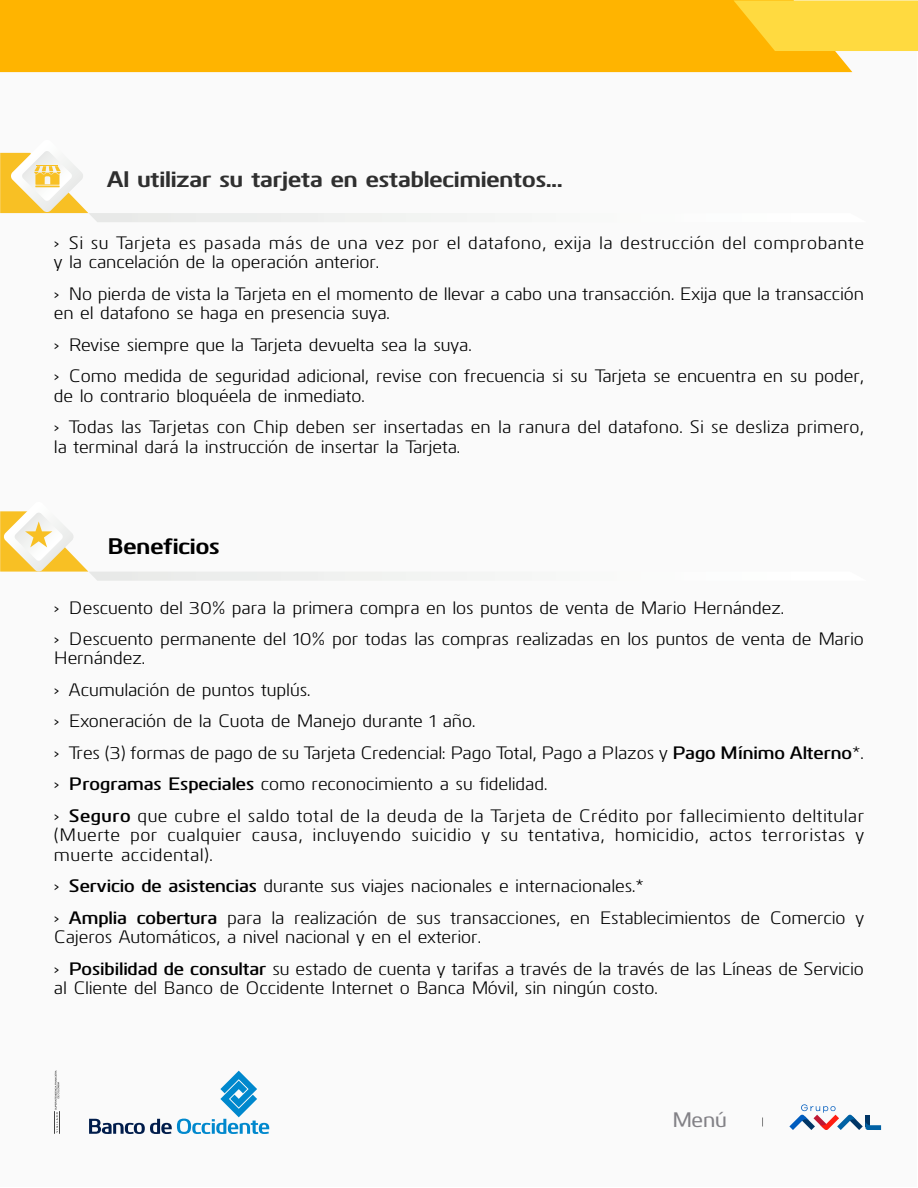
<style>
.page{position:relative;width:918px;height:1188px;background:#fff}
.page>*{position:absolute;margin:0;border:0;box-sizing:border-box;transform-origin:0 0}
.t1{font:700 22.5px "Kuro";color:#2f2f2f}
.t2{font:700 22.5px "Kuro";color:#000}
.t3{font:500 21px "Kuro";color:#828186}
.t4{font:18px/31.5px "Kuro";color:#000}
.t5{font:18px/19.5px "Kuro";letter-spacing:.03em;color:#000}
.s1{font-weight:600}
</style>
<div class="page">
<div style="left:1px;top:1px;width:916px;height:1186px;background:#fafafa"></div>
<svg style="left:89px;top:1071px;width:180px;height:63px"></svg>
<svg style="left:54px;top:1070px;width:6px;height:64px"></svg>
<svg style="left:789px;top:1104px;width:92px;height:26px"></svg>
<div style="left:0;top:0;width:852px;height:72px;background:#ffb400"></div>
<svg style="left:734px;top:0;width:184px;height:51px;background:#fed539"></svg>
<svg style="left:0;top:151px;width:324px;height:71px"></svg>
<svg style="left:0;top:511px;width:324px;height:70px"></svg>
<p class="t1" style="left:107px;top:162px;width:457px">Al utilizar su tarjeta en establecimientos...</p>
<p class="t5" style="left:54px;top:232px;width:812px">› Si su Tarjeta es pasada más de una vez por el datafono, exija la destrucción del comprobante y la cancelación de la operación anterior.</p>
<p class="t4" style="left:54px;top:283px;width:812px;line-height:19.5px">› No pierda de vista la Tarjeta en el momento de llevar a cabo una transacción. Exija que la transacción en el datafono se haga en presencia suya.</p>
<p class="t4" style="left:54px;top:328px;width:811px">› Revise siempre que la Tarjeta devuelta sea la suya.<br>› Como medida de seguridad adicional, revise con frecuencia si su Tarjeta se encuentra en su poder,</p>
<p class="t4" style="left:54px;top:379px;width:812px">de lo contrario bloquéela de inmediato.<br>› Todas las Tarjetas con Chip deben ser insertadas en la ranura del datafono. Si se desliza primero,</p>
<p class="t4" style="left:54px;top:430px;width:408px">la terminal dará la instrucción de insertar la Tarjeta.</p>
<p class="t2" style="left:108px;top:530px;width:114px">Beneficios</p>
<p class="t4" style="left:54px;top:590px;width:811px">› Descuento del 30% para la primera compra en los puntos de venta de Mario Hernández.<br>› Descuento permanente del 10% por todas las compras realizadas en los puntos de venta de Mario</p>
<p class="t4" style="left:54px;top:641px;width:812px">Hernández.<br>› Acumulación de puntos tuplús.<br>› Exoneración de la Cuota de Manejo durante 1 año.<br>› Tres (3) formas de pago de su Tarjeta Credencial: Pago Total, Pago a Plazos y <span class="s1">Pago Mínimo Alterno</span>*. › <span class="s1">Programas Especiales</span> como reconocimiento a su fidelidad.<br>› <span class="s1">Seguro</span> que cubre el saldo total de la deuda de la Tarjeta de Crédito por fallecimiento deltitular</p>
<p class="t5" style="left:54px;top:824px;width:812px">(Muerte por cualquier causa, incluyendo suicidio y su tentativa, homicidio, actos terroristas y muerte accidental).</p>
<p class="t4" style="left:54px;top:869px;width:812px">› <span class="s1">Servicio de asistencias</span> durante sus viajes nacionales e internacionales.*<br>› <span class="s1">Amplia cobertura</span> para la realización de sus transacciones, en Establecimientos de Comercio y</p>
<p class="t4" style="left:54px;top:920px;width:811px">Cajeros Automáticos, a nivel nacional y en el exterior.<br>› <span class="s1">Posibilidad de consultar</span> su estado de cuenta y tarifas a través de la través de las Líneas de Servicio</p>
<p class="t4" style="left:54px;top:971px;width:605px">al Cliente del Banco de Occidente Internet o Banca Móvil, sin ningún costo.</p>
<p class="t3" style="left:672px;top:1105px;width:56px">Menú</p>
</div>
